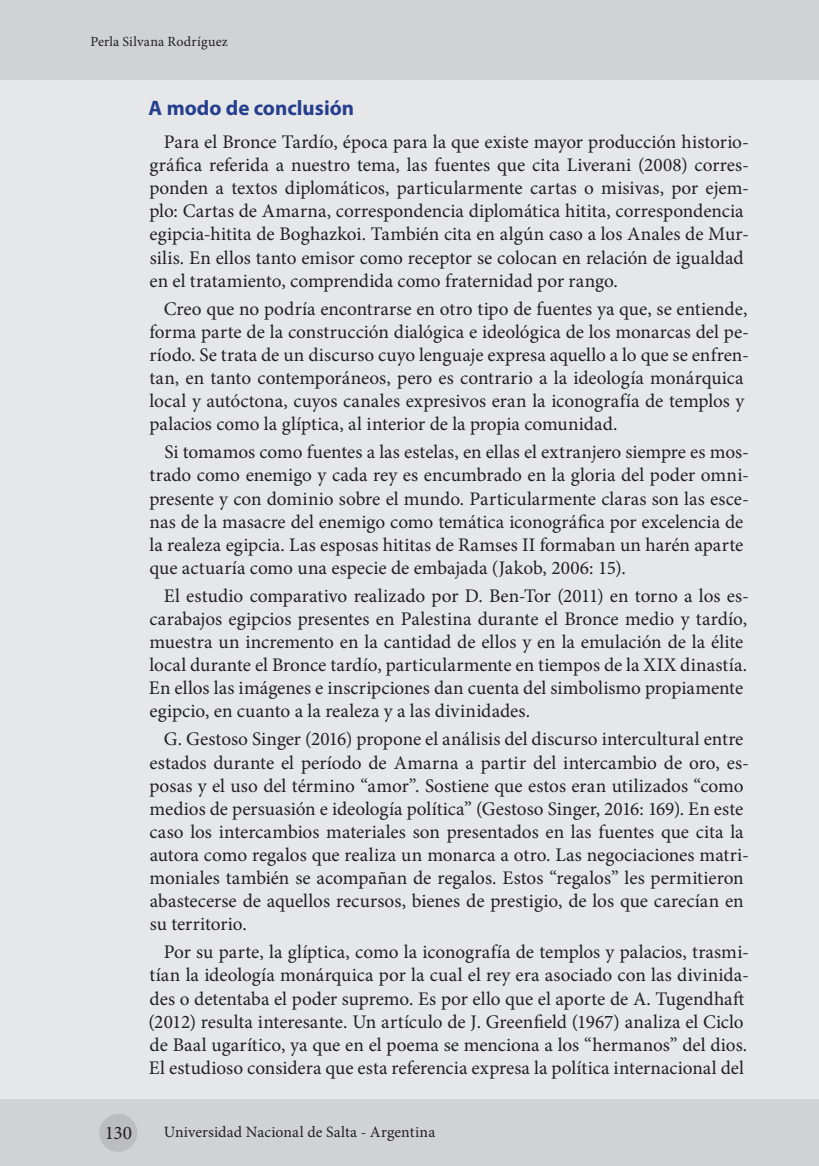
<style>
.page{position:relative;width:819px;height:1166px;background:#fff}
.page>*{position:absolute;margin:0;border:0;box-sizing:border-box;transform-origin:0 0}
.Titulo_2{font:700 21px "Myriad Pro";color:#253f8e}
.t1{font:19.25px/23.1px "Minion Pro";color:#231f20}
.t2{font:15.75px "Minion Pro";letter-spacing:.005em;color:#231f20}
.t3{font:14px "Minion Pro";letter-spacing:.015em;color:#231f20}
</style>
<div class="page">
<div style="left:0;top:79px;width:819px;height:1027px;background:#e6e7e9"></div>
<div style="left:0;top:1099px;width:819px;height:67px;background:#d1d2d4"></div>
<div style="left:99px;top:1114px;width:38px;height:38px;background:#bcbdc0;border-radius:50%"></div>
<div style="left:0;top:0;width:819px;height:79px;background:#d1d2d4"></div>
<p class="t3" style="left:90px;top:33px;width:139px">Perla Silvana Rodríguez</p>
<p class="Titulo_2" style="left:149px;top:94px;width:207px">A modo de conclusión</p>
<p class="t1" style="left:149px;top:130px;width:601px;text-indent:14px">Para el Bronce Tardío, época para la que existe mayor producción historio&shy;gráfica referida a nuestro tema, las fuentes que cita Liverani (2008) corres&shy;ponden a textos diplomáticos, particularmente cartas o misivas, por ejem&shy;plo: Cartas de Amarna, correspondencia diplomática hitita, correspondencia egipcia-hitita de Boghazkoi. También cita en algún caso a los Anales de Mur&shy;silis. En ellos tanto emisor como receptor se colocan en relación de igualdad en el tratamiento, comprendida como fraternidad por rango.</p>
<p class="t1" style="left:149px;top:297px;width:601px;text-indent:14px">Creo que no podría encontrarse en otro tipo de fuentes ya que, se entiende, forma parte de la construcción dialógica e ideológica de los monarcas del pe&shy;ríodo. Se trata de un discurso cuyo lenguaje expresa aquello a lo que se enfren&shy;tan, en tanto contemporáneos, pero es contrario a la ideología monárquica local y autóctona, cuyos canales expresivos eran la iconografía de templos y palacios como la glíptica, al interior de la propia comunidad.</p>
<p class="t1" style="left:149px;top:441px;width:601px;text-indent:15px">Si tomamos como fuentes a las estelas, en ellas el extranjero siempre es mos&shy;trado como enemigo y cada rey es encumbrado en la gloria del poder omni&shy;presente y con dominio sobre el mundo. Particularmente claras son las esce&shy;nas de la masacre del enemigo como temática iconográfica por excelencia de la realeza egipcia. Las esposas hititas de Ramses II formaban un harén aparte que actuaría como una especie de embajada (Jakob, 2006: 15).</p>
<p class="t1" style="left:149px;top:584px;width:601px;text-indent:15px">El estudio comparativo realizado por D. Ben-Tor (2011) en torno a los es&shy;carabajos egipcios presentes en Palestina durante el Bronce medio y tardío, muestra un incremento en la cantidad de ellos y en la emulación de la élite local durante el Bronce tardío, particularmente en tiempos de la XIX dinastía.<br>En ellos las imágenes e inscripciones dan cuenta del simbolismo propiamente egipcio, en cuanto a la realeza y a las divinidades.</p>
<p class="t1" style="left:149px;top:728px;width:601px;text-indent:14px">G. Gestoso Singer (2016) propone el análisis del discurso intercultural entre estados durante el período de Amarna a partir del intercambio de oro, es&shy;posas y el uso del término “amor”. Sostiene que estos eran utilizados “como medios de persuasión e ideología política” (Gestoso Singer, 2016: 169). En este caso los intercambios materiales son presentados en las fuentes que cita la autora como regalos que realiza un monarca a otro. Las negociaciones matri&shy;moniales también se acompañan de regalos. Estos “regalos” les permitieron abastecerse de aquellos recursos, bienes de prestigio, de los que carecían en su territorio.</p>
<p class="t1" style="left:148px;top:941px;width:602px;text-indent:15px">Por su parte, la glíptica, como la iconografía de templos y palacios, trasmi&shy;tían la ideología monárquica por la cual el rey era asociado con las divinida&shy;des o detentaba el poder supremo. Es por ello que el aporte de A. Tugendhaft (2012) resulta interesante. Un artículo de J. Greenfield (1967) analiza el Ciclo de Baal ugarítico, ya que en el poema se menciona a los “hermanos” del dios.<br>El estudioso considera que esta referencia expresa la política internacional del</p>
<p class="t1" style="left:105px;top:1121px;width:29px">130</p>
<p class="t2" style="left:164px;top:1122px;width:273px">Universidad Nacional de Salta - Argentina</p>
</div>
